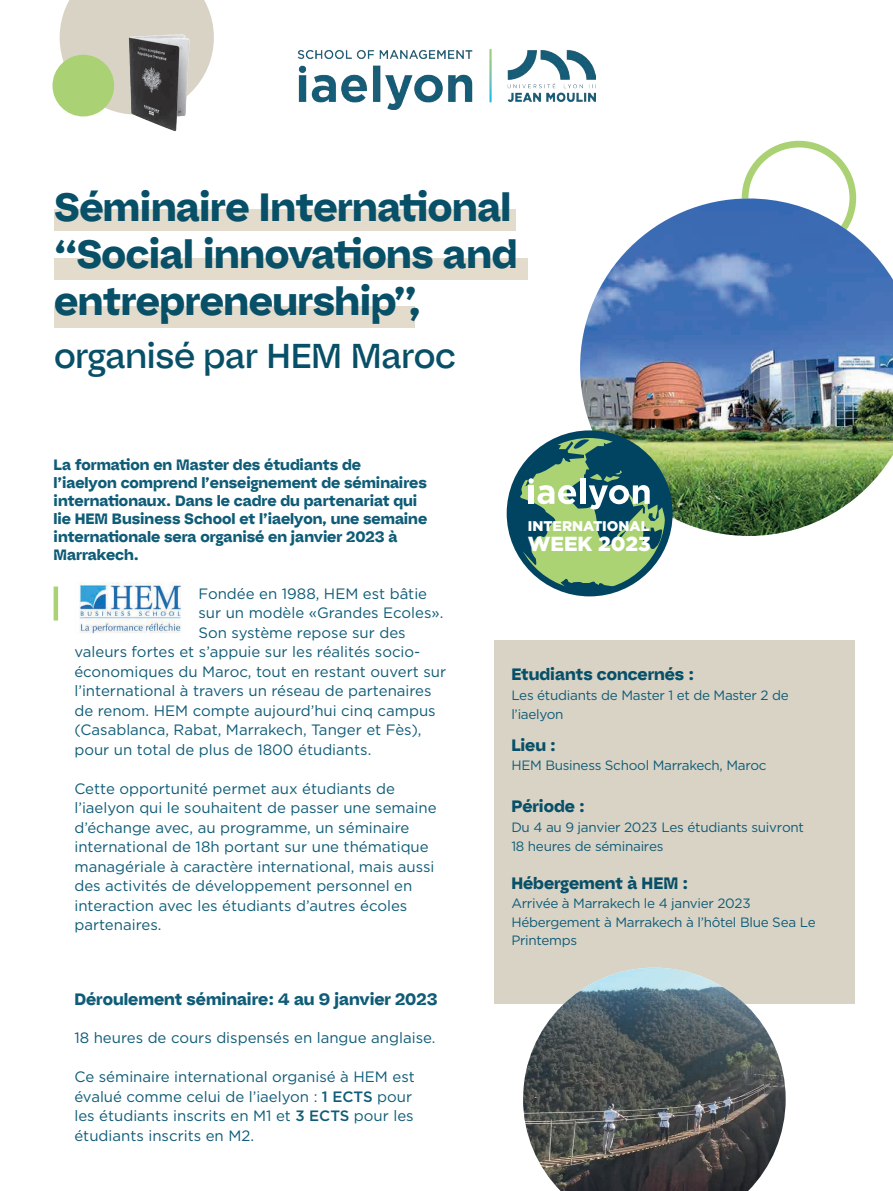
<style>
.page{position:relative;width:893px;height:1191px;background:#fff}
.page>*{position:absolute;margin:0;border:0;box-sizing:border-box;transform-origin:0 0}
.t1{font:700 39.3px/47.2px "Bauziet Norm Extra";letter-spacing:-.01em;color:#085068}
.t2{font:34.5px "Bauziet Norm Medium";letter-spacing:-.01em;color:#085068}
.t3{font:900 20.4px "Gotham";color:#fff}
.t4{font:700 16.5px "Bauziet Norm Extra";color:#085068}
.t5{font:700 16.5px "Bauziet Norm Extra";color:#0f5c77}
.t6{font:15px/19.5px "Gotham";color:#0f5c77}
.t7{font:700 15px/18px "Bauziet Norm Extra";color:#0f5c77}
.t8{font:900 14.1px "Gotham";color:#fff}
.t9{font:13.5px/18.8px "Gotham";letter-spacing:-.02em;color:#0f5c77}
.s1{font-weight:500}
</style>
<div class="page">
<div style="left:742px;top:141px;width:114px;height:114px;border:7px solid #aad274;border-radius:50%"></div>
<div style="left:494px;top:640px;width:361px;height:363px;background:#d9d3c6"></div>
<img style="left:79px;top:582px;width:102px;height:52px">
<img style="left:297px;top:49px;width:299px;height:60px">
<div style="left:54px;top:209px;width:462px;height:22px;background:#e3dccd"></div>
<img style="left:580px;top:198px;width:313px;height:338px">
<hr style="left:54px;top:586px;width:4px;height:34px;background:#aad274">
<img style="left:523px;top:967px;width:263px;height:224px">
<svg style="left:60px;top:0;width:154px;height:115px;background:#ddd8cc"></svg>
<img style="left:125px;top:22px;width:79px;height:109px">
<div style="left:507px;top:430px;width:166px;height:166px;background:#004462;border-radius:50%"></div>
<div style="left:513px;top:438px;width:152px;height:152px;background:#abd374;border-radius:50%"></div>
<svg style="left:561px;top:578px;width:56px;height:19px"></svg>
<svg style="left:506px;top:437px;width:162px;height:131px"></svg>
<div style="left:52px;top:55px;width:62px;height:61px;background:#aad274;border-radius:50%"></div>
<div style="left:54px;top:258px;width:473px;height:22px;background:#e3dccd"></div>
<div style="left:54px;top:306px;width:361px;height:22px;background:#e3dccd"></div>
<h1 class="t1" style="left:54px;top:182px;width:465px">Séminaire International ‘‘Social innovations and entrepreneurship’’,</h1>
<h2 class="t2" style="left:54px;top:333px;width:403px">organisé par HEM Maroc</h2>
<p class="t7" style="left:54px;top:455px;width:375px">La formation en Master des étudiants de l’iaelyon comprend l’enseignement de séminaires internationaux. Dans le cadre du partenariat qui lie HEM Business School et l’iaelyon, une semaine internationale sera organisé en janvier 2023 à Marrakech.</p>
<p class="t6" style="left:198px;top:583px;width:230px">Fondée en 1988, HEM est bâtie</p>
<p class="t6" style="left:198px;top:602px;width:246px">sur un modèle «Grandes Ecoles».</p>
<p class="t6" style="left:198px;top:622px;width:209px">Son système repose sur des</p>
<p class="t6" style="left:74px;top:641px;width:347px">valeurs fortes et s’appuie sur les réalités socio-</p>
<p class="t6" style="left:74px;top:661px;width:373px">économiques du Maroc, tout en restant ouvert sur</p>
<p class="t6" style="left:74px;top:680px;width:359px">l’international à travers un réseau de partenaires</p>
<p class="t6" style="left:74px;top:700px;width:363px">de renom. HEM compte aujourd’hui cinq campus</p>
<p class="t6" style="left:74px;top:719px;width:349px">(Casablanca, Rabat, Marrakech, Tanger et Fès),</p>
<p class="t6" style="left:74px;top:739px;width:298px">pour un total de plus de 1800 étudiants.</p>
<p class="t6" style="left:74px;top:778px;width:364px">Cette opportunité permet aux étudiants de l’iaelyon qui le souhaitent de passer une semaine d’échange avec, au programme, un séminaire international de 18h portant sur une thématique managériale à caractère international, mais aussi des activités de développement personnel en interaction avec les étudiants d’autres écoles partenaires.</p>
<p class="t5" style="left:74px;top:988px;width:365px">Déroulement séminaire: 4 au 9 janvier 2023</p>
<p class="t6" style="left:74px;top:1027px;width:363px">18 heures de cours dispensés en langue anglaise.</p>
<p class="t6" style="left:74px;top:1066px;width:342px">Ce séminaire international organisé à HEM est évalué comme celui de l’iaelyon : <span class="s1">1 ECTS</span> pour les étudiants inscrits en M1 et <span class="s1">3 ECTS</span> pour les étudiants inscrits en M2.</p>
<p class="t8" style="left:528px;top:518px;width:123px">INTERNATIONAL</p>
<h3 class="t3" style="left:528px;top:531px;width:124px">WEEK 2023</h3>
<p class="t4" style="left:511px;top:663px;width:184px">Etudiants concernés :</p>
<p class="t9" style="left:511px;top:686px;width:279px">Les étudiants de Master 1 et de Master 2 de l’iaelyon</p>
<p class="t4" style="left:511px;top:734px;width:46px">Lieu :</p>
<p class="t9" style="left:511px;top:755px;width:257px">HEM Business School Marrakech, Maroc</p>
<p class="t4" style="left:511px;top:795px;width:75px">Période :</p>
<p class="t9" style="left:511px;top:817px;width:294px">Du 4 au 9 janvier 2023 Les étudiants suivront<br>18 heures de séminaires</p>
<p class="t4" style="left:511px;top:872px;width:178px">Hébergement à HEM :</p>
<p class="t9" style="left:511px;top:893px;width:306px">Arrivée à Marrakech le 4 janvier 2023<br>Hébergement à Marrakech à l’hôtel Blue Sea Le<br>Printemps</p>
</div>
